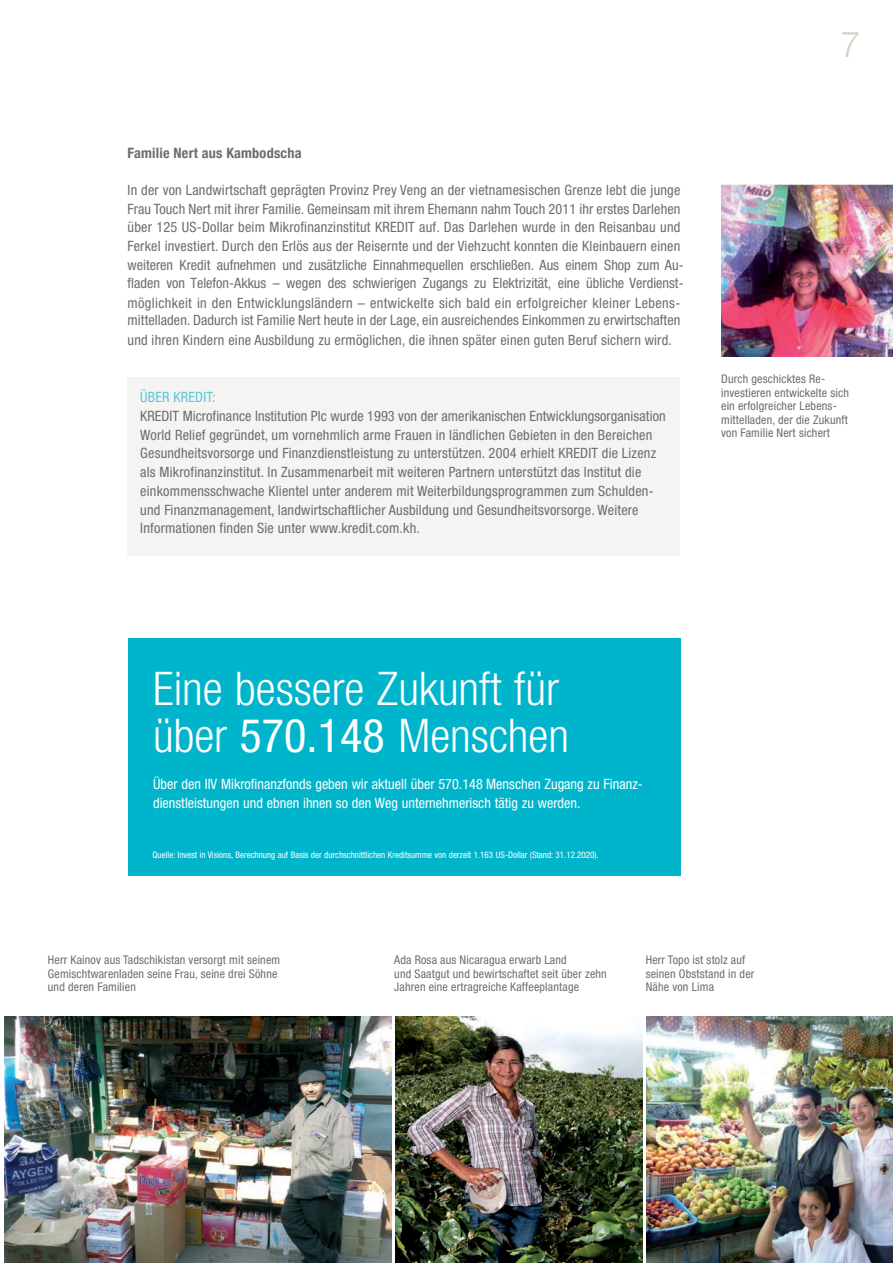
<style>
.page{position:relative;width:893px;height:1263px;background:#fff}
.page>*{position:absolute;margin:0;border:0;box-sizing:border-box;transform-origin:0 0}
.t1{font:300 condensed 46.5px/46.8px "Helvetica Neue";color:#fff}
.t2{font:300 36px "Helvetica Neue";color:#d8d0c4}
.t3{font:condensed 14.25px/18.8px "Helvetica Neue";letter-spacing:.015em;color:#6c6d70}
.t4{font:condensed 14.25px/19.8px "Helvetica Neue";color:#fff}
.t5{font:700 condensed 14.25px "Helvetica Neue";letter-spacing:.015em;color:#6c6d70}
.t6{font:condensed 14.25px "Helvetica Neue";letter-spacing:.015em;color:#57c7d8}
.t7{font:condensed 12px/13.5px "Helvetica Neue";letter-spacing:.015em;color:#6c6d70}
.t8{font:condensed 9px "Helvetica Neue";color:#fff}
.s1{font-family:"Helvetica Neue LT Std"}
.s2{font-family:"Helvetica Neue LT Std";font-weight:400}
</style>
<div class="page">
<div style="left:128px;top:378px;width:552px;height:178px;background:#f6f4f2"></div>
<div style="left:128px;top:639px;width:552px;height:237px;background:#00b5cb"></div>
<img style="left:721px;top:184px;width:172px;height:172px">
<img style="left:5px;top:1016px;width:386px;height:247px">
<img style="left:395px;top:1016px;width:247px;height:247px">
<img style="left:646px;top:1016px;width:247px;height:247px">
<p class="t5" style="left:128px;top:145px;width:175px">Familie Nert aus Kambodscha</p>
<p class="t3" style="left:128px;top:182px;width:558px">In der von Landwirtschaft geprägten Provinz Prey Veng an der vietnamesischen Grenze lebt die junge Frau Touch Nert mit ihrer Familie. Gemeinsam mit ihrem Ehemann nahm Touch 2011 ihr erstes Darlehen über 125 US-Dollar beim Mikrofinanzinstitut KREDIT auf. Das Darlehen wurde in den Reisanbau und Ferkel investiert. Durch den Erlös aus der Reisernte und der Viehzucht konnten die Kleinbauern einen weiteren Kredit aufnehmen und zusätzliche Einnahmequellen erschließen. Aus einem Shop zum Au-</p>
<p class="t3" style="left:128px;top:274px;width:558px;line-height:19.6px">fladen von Telefon-Akkus – wegen des schwierigen Zugangs zu Elektrizität<span class="s1">,</span> eine übliche Verdienst&shy;möglichkeit in den Entwicklungsländern – entwickelte sich bald ein erfolgreicher kleiner Lebens-</p>
<p class="t3" style="left:128px;top:312px;width:554px;line-height:19.5px">mittelladen. Dadurch ist Familie Nert heute in der Lage, ein ausreichendes Einkommen zu erwirtschaften und ihren Kindern eine Ausbildung zu ermöglichen, die ihnen später einen guten Beruf sichern wird.</p>
<p class="t6" style="left:140px;top:392px;width:77px">ÜBER KREDIT:</p>
<p class="t3" style="left:140px;top:408px;width:527px">KREDIT Microfinance Institution Plc wurde 1993 von der amerikanischen Entwicklungsorganisation World Relief gegründet, um vornehmlich arme Frauen in ländlichen Gebieten in den Bereichen Gesundheitsvorsorge und Finanzdienstleistung zu unterstützen. 2004 erhielt KREDIT die Lizenz als Mikrofinanzinstitut. In Zusammenarbeit mit weiteren Partnern unterstützt das Institut die einkommensschwache Klientel unter anderem mit Weiterbildungsprogrammen zum Schulden&shy;und Finanzmanagement, landwirtschaftlicher Ausbildung und Gesundheitsvorsorge. Weitere Informationen finden Sie unter www.kredit.com.kh.</p>
<h2 class="t2" style="left:840px;top:22px;width:22px">7</h2>
<p class="t7" style="left:721px;top:373px;width:129px">Durch geschicktes Re&shy;investieren entwickelte sich ein erfolgreicher Lebens&shy;mittelladen, der die Zukunft von Familie Nert sichert</p>
<h1 class="t1" style="left:153px;top:669px;width:417px">Eine bessere Zukunft für über <span class="s2">570.148</span> Menschen</h1>
<p class="t4" style="left:153px;top:775px;width:491px">Über den IIV Mikrofinanzfonds geben wir aktuell über <span class="s1">570</span>.<span class="s1">148</span> Menschen Zugang zu Finanz&shy;dienstleistungen und ebnen ihnen so den Weg unternehmerisch tätig zu werden.</p>
<p class="t8" style="left:153px;top:851px;width:448px">Quelle: Invest in Visions, Berechnung auf Basis der durchschnittlichen Kreditsumme von derzeit <span class="s1">1.163</span> US-Dollar (Stand: <span class="s1">31.12.2020</span>).</p>
<p class="t7" style="left:48px;top:954px;width:234px">Herr Kainov aus Tadschikistan versorgt mit seinem<br>Gemischtwarenladen seine Frau, seine drei Söhne und deren Familien</p>
<p class="t7" style="left:394px;top:954px;width:214px">Ada Rosa aus Nicaragua erwarb Land<br>und Saatgut und bewirtschaftet seit über zehn<br>Jahren eine ertragreiche Kaffeeplantage</p>
<p class="t7" style="left:646px;top:954px;width:110px">Herr Topo ist stolz auf seinen Obststand in der<br>Nähe von Lima</p>
</div>
